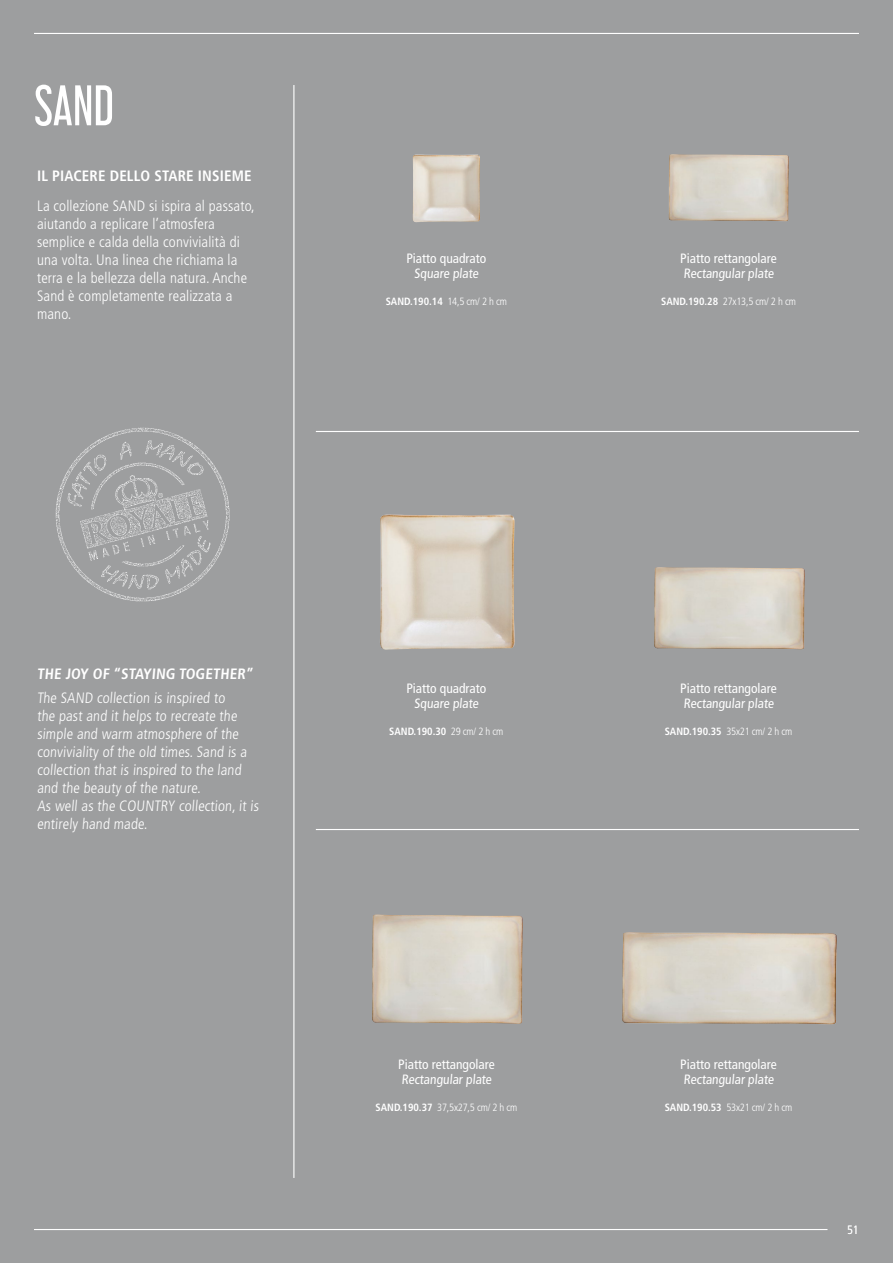
<style>
.page{position:relative;width:893px;height:1263px;background:#9d9e9f}
.page>*{position:absolute;margin:0;border:0;box-sizing:border-box;transform-origin:0 0}
.t1{font:51px "Libel Suit Rg";color:#fff}
.t2{font:300 condensed 15px/18px "Frutiger";letter-spacing:.01em;color:#fff}
.t3{font:700 condensed 15px "Frutiger";letter-spacing:.01em;color:#fff}
.t4{font:condensed 13.5px/15px "Frutiger";color:#fff}
.t5{font:300 condensed 12px "Frutiger";color:#fff}
.t6{font:300 condensed 10.5px "Frutiger";letter-spacing:-.02em;color:#fff}
.t7{font:700 condensed 10.5px "Frutiger";color:#fff}
.s1{font-weight:300}
.s2{font-weight:700}
</style>
<div class="page">
<hr style="left:34px;top:33px;width:825px;height:1px;background:#fff">
<hr style="left:34px;top:1229px;width:793px;height:1px;background:#fff">
<img style="left:380px;top:514px;width:135px;height:136px">
<img style="left:412px;top:155px;width:68px;height:68px">
<img style="left:372px;top:914px;width:151px;height:110px">
<img style="left:622px;top:932px;width:215px;height:93px">
<img style="left:654px;top:567px;width:151px;height:82px">
<img style="left:669px;top:154px;width:120px;height:68px">
<hr style="left:316px;top:431px;width:543px;height:1px;background:#fff">
<hr style="left:316px;top:829px;width:543px;height:1px;background:#fff">
<hr style="left:293px;top:85px;width:1px;height:1093px;background:#fff">
<img style="left:55px;top:427px;width:175px;height:175px">
<h1 class="t1" style="left:34px;top:64px;width:82px">SAND</h1>
<p class="t3" style="left:37px;top:167px;width:216px">IL PIACERE DELLO STARE INSIEME</p>
<p class="t2" style="left:37px;top:197px;width:219px">La collezione SAND si ispira al passato, aiutando a replicare l’atmosfera semplice e calda della convivialità di una volta. Una linea che richiama la terra e la bellezza della natura. Anche<br>Sand è completamente realizzata a mano.</p>
<p class="t4" style="left:406px;top:251px;width:81px;text-align:center">Piatto quadrato<br>Square plate</p>
<p class="t7" style="left:386px;top:295px;width:123px">SAND.190.14 <span class="s1">14,5 cm/ 2 h cm</span></p>
<p class="t3" style="left:37px;top:665px;width:219px">THE JOY OF “STAYING TOGETHER”</p>
<p class="t2" style="left:37px;top:689px;width:225px">The SAND collection is inspired to<br>the past and it helps to recreate the simple and warm atmosphere of the conviviality of the old times. Sand is a collection that is inspired to the land and the beauty of the nature.<br>As well as the COUNTRY collection, it is entirely hand made.</p>
<p class="t4" style="left:406px;top:681px;width:81px;text-align:center">Piatto quadrato<br>Square plate</p>
<p class="t7" style="left:389px;top:725px;width:116px">SAND.190.30 <span class="s1">29 cm/ 2 h cm</span></p>
<p class="t4" style="left:398px;top:1057px;width:98px">Piatto rettangolare<br>Rectangular plate</p>
<p class="t6" style="left:376px;top:1102px;width:143px"><span class="s2">SAND.190.37</span> 37,5x27,5 cm/ 2 h cm</p>
<p class="t4" style="left:680px;top:251px;width:98px">Piatto rettangolare<br>Rectangular plate</p>
<p class="t6" style="left:661px;top:296px;width:136px"><span class="s2">SAND.190.28</span> 27x13,5 cm/ 2 h cm</p>
<p class="t4" style="left:680px;top:681px;width:98px">Piatto rettangolare<br>Rectangular plate</p>
<p class="t6" style="left:665px;top:726px;width:129px"><span class="s2">SAND.190.35</span> 35x21 cm/ 2 h cm</p>
<p class="t4" style="left:680px;top:1057px;width:98px">Piatto rettangolare<br>Rectangular plate</p>
<p class="t6" style="left:665px;top:1102px;width:129px"><span class="s2">SAND.190.53</span> 53x21 cm/ 2 h cm</p>
<p class="t5" style="left:847px;top:1223px;width:13px">51</p>
</div>
